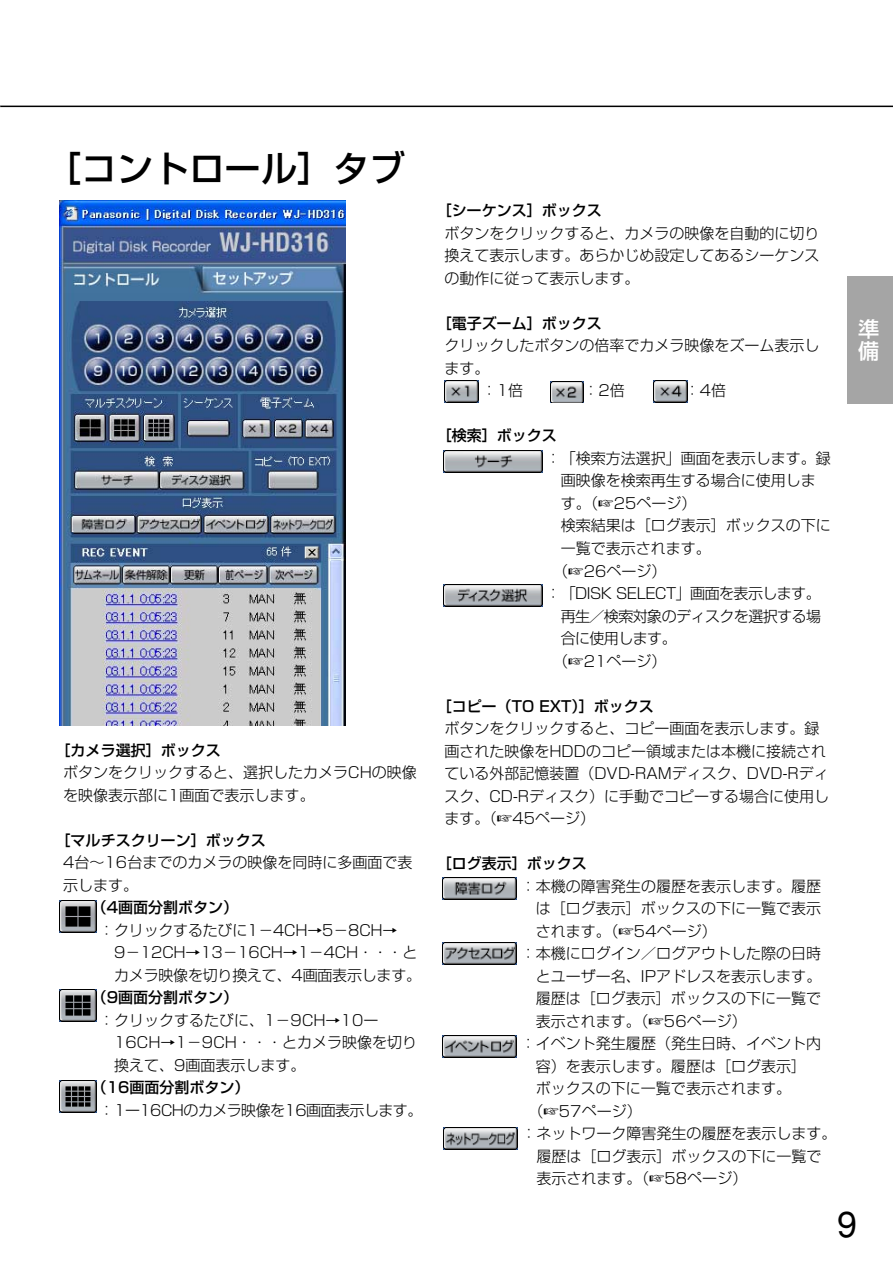
<style>
.page{position:relative;width:893px;height:1262px;background:#fff}
.page>*{position:absolute;margin:0;border:0;box-sizing:border-box;transform-origin:0 0}
.t1{font:500 36px "Shin Go";color:#000}
.t2{font:36px "Helvetica";color:#000}
.t3{font:500 21px/22.5px "Shin Go";color:#fff}
.t4{font:300 15px/22.5px "Shin Go";color:#000}
.t5{font:500 15px "Shin Go";color:#000}
.t6{font:300 15px "Shin Go";letter-spacing:-.04em;color:#000}
</style>
<div class="page">
<hr style="left:0;top:106px;width:892px;height:1px;background:#000">
<div style="left:847px;top:276px;width:45px;height:128px;background:#a5a5a5"></div>
<img style="left:60px;top:201px;width:285px;height:524px">
<svg style="left:60px;top:932px;width:37px;height:1px"></svg>
<img style="left:60px;top:900px;width:37px;height:32px">
<img style="left:60px;top:989px;width:37px;height:33px">
<svg style="left:60px;top:1112px;width:37px;height:1px"></svg>
<img style="left:60px;top:1080px;width:37px;height:32px">
<svg style="left:444px;top:450px;width:99px;height:23px"></svg>
<img style="left:444px;top:450px;width:98px;height:22px">
<svg style="left:444px;top:584px;width:99px;height:23px"></svg>
<img style="left:444px;top:584px;width:98px;height:22px">
<svg style="left:443px;top:877px;width:74px;height:23px"></svg>
<img style="left:443px;top:877px;width:73px;height:22px">
<svg style="left:443px;top:942px;width:74px;height:23px"></svg>
<img style="left:443px;top:942px;width:73px;height:22px">
<svg style="left:443px;top:1035px;width:74px;height:23px"></svg>
<img style="left:443px;top:1035px;width:73px;height:22px">
<svg style="left:443px;top:1127px;width:75px;height:23px"></svg>
<img style="left:443px;top:1127px;width:74px;height:22px">
<svg style="left:478px;top:381px;width:1px;height:22px"></svg>
<img style="left:444px;top:381px;width:34px;height:22px">
<img style="left:550px;top:381px;width:33px;height:21px">
<img style="left:653px;top:381px;width:34px;height:22px">
<h1 class="t1" style="left:45px;top:154px;width:361px">［コントロール］タブ</h1>
<p class="t5" style="left:56px;top:744px;width:166px">［カメラ選択］ボックス</p>
<p class="t4" style="left:63px;top:763px;width:355px">ボタンをクリックすると、選択したカメラCHの映像を映像表示部に1画面で表示します。</p>
<p class="t5" style="left:56px;top:834px;width:211px">［マルチスクリーン］ボックス</p>
<p class="t4" style="left:63px;top:853px;width:351px">4台～16台までのカメラの映像を同時に多画面で表示します。</p>
<p class="t5" style="left:92px;top:902px;width:148px">（4画面分割ボタン）</p>
<p class="t4" style="left:114px;top:921px;width:308px;text-indent:-15px">：クリックするたびに1－4CH→5－8CH→<br>9－12CH→13－16CH→1－4CH・・・とカメラ映像を切り換えて、4画面表示します。</p>
<p class="t5" style="left:92px;top:992px;width:148px">（9画面分割ボタン）</p>
<p class="t4" style="left:114px;top:1011px;width:304px;text-indent:-15px">：クリックするたびに、1－9CH→10ー<br>16CH→1－9CH・・・とカメラ映像を切り換えて、9画面表示します。</p>
<p class="t5" style="left:92px;top:1082px;width:159px">（16画面分割ボタン）</p>
<p class="t6" style="left:99px;top:1104px;width:324px">：1ー16CHのカメラ映像を16画面表示します。</p>
<p class="t5" style="left:437px;top:205px;width:166px">［シーケンス］ボックス</p>
<p class="t4" style="left:444px;top:224px;width:376px;text-align:justify">ボタンをクリックすると、カメラの映像を自動的に切り換えて表示します。あらかじめ設定してあるシーケンスの動作に従って表示します。</p>
<p class="t5" style="left:437px;top:317px;width:166px">［電子ズーム］ボックス</p>
<p class="t4" style="left:444px;top:336px;width:376px">クリックしたボタンの倍率でカメラ映像をズーム表示し</p>
<p class="t4" style="left:444px;top:359px;width:46px">ます。</p>
<p class="t4" style="left:482px;top:381px;width:246px">：1倍　　　　：2倍　　　　：4倍</p>
<p class="t5" style="left:437px;top:430px;width:121px">［検索］ボックス</p>
<p class="t4" style="left:545px;top:449px;width:286px">：「検索方法選択」画面を表示します。録</p>
<p class="t4" style="left:560px;top:471px;width:256px">画映像を検索再生する場合に使用しま</p>
<p class="t4" style="left:560px;top:494px;width:137px">す。（☞25ページ）</p>
<p class="t4" style="left:560px;top:516px;width:271px">検索結果は［ログ表示］ボックスの下に</p>
<p class="t4" style="left:560px;top:539px;width:151px">一覧で表示されます。</p>
<p class="t4" style="left:553px;top:561px;width:115px">（☞26ページ）</p>
<p class="t6" style="left:545px;top:587px;width:276px">：「DISK SELECT」画面を表示します。</p>
<p class="t6" style="left:560px;top:610px;width:262px">再生／検索対象のディスクを選択する場</p>
<p class="t6" style="left:560px;top:632px;width:118px">合に使用します。</p>
<p class="t4" style="left:553px;top:651px;width:115px">（☞21ページ）</p>
<p class="t5" style="left:437px;top:700px;width:218px">［コピー（TO EXT）］ボックス</p>
<p class="t4" style="left:444px;top:719px;width:386px">ボタンをクリックすると、コピー画面を表示します。録画された映像をHDDのコピー領域または本機に接続されている外部記憶装置（DVD-RAMディスク、DVD-Rディスク、CD-Rディスク）に手動でコピーする場合に使用します。（☞45ページ）</p>
<p class="t5" style="left:437px;top:857px;width:151px">［ログ表示］ボックス</p>
<p class="t4" style="left:521px;top:876px;width:301px">：本機の障害発生の履歴を表示します。履歴</p>
<p class="t4" style="left:536px;top:899px;width:286px">は［ログ表示］ボックスの下に一覧で表示</p>
<p class="t4" style="left:536px;top:921px;width:182px">されます。（☞54ページ）</p>
<p class="t4" style="left:521px;top:944px;width:301px">：本機にログイン／ログアウトした際の日時</p>
<p class="t4" style="left:536px;top:966px;width:287px">とユーザー名、IPアドレスを表示します。</p>
<p class="t4" style="left:536px;top:989px;width:286px">履歴は［ログ表示］ボックスの下に一覧で</p>
<p class="t4" style="left:536px;top:1011px;width:212px">表示されます。（☞56ページ）</p>
<p class="t4" style="left:521px;top:1034px;width:301px">：イベント発生履歴（発生日時、イベント内</p>
<p class="t4" style="left:536px;top:1056px;width:271px">容）を表示します。履歴は［ログ表示］</p>
<p class="t4" style="left:536px;top:1079px;width:256px">ボックスの下に一覧で表示されます。</p>
<p class="t4" style="left:528px;top:1101px;width:115px">（☞57ページ）</p>
<p class="t4" style="left:521px;top:1124px;width:316px">：ネットワーク障害発生の履歴を表示します。</p>
<p class="t4" style="left:536px;top:1146px;width:286px">履歴は［ログ表示］ボックスの下に一覧で</p>
<p class="t4" style="left:536px;top:1169px;width:212px">表示されます。（☞58ページ）</p>
<h2 class="t3" style="left:858px;top:320px;width:22px">準備</h2>
<h1 class="t2" style="left:837px;top:1211px;width:22px">9</h1>
</div>
